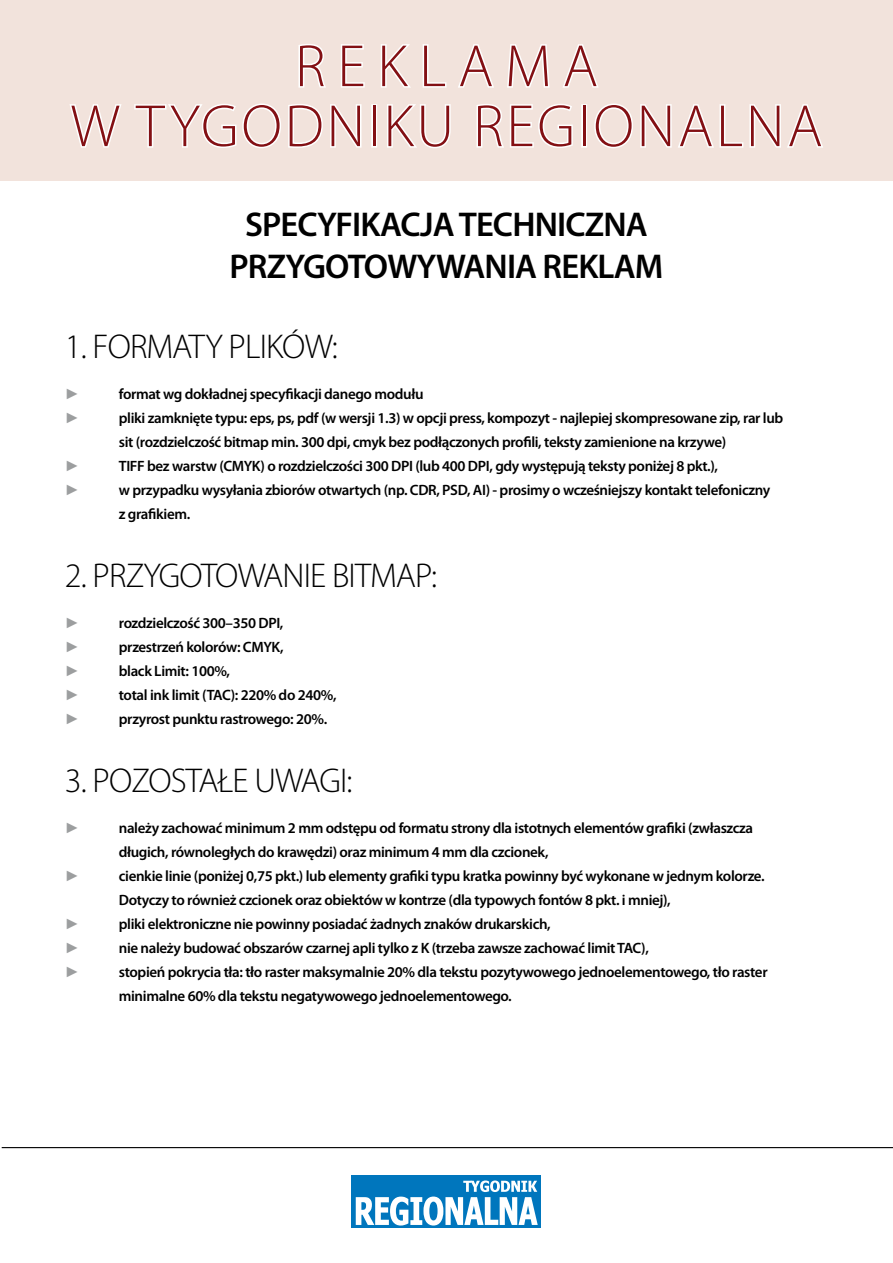
<style>
.page{position:relative;width:893px;height:1263px;background:#fff}
.page>*{position:absolute;margin:0;border:0;box-sizing:border-box;transform-origin:0 0}
.t1{font:300 60px/60px "Myriad Pro";letter-spacing:.05em;color:#831014;text-align:center}
.t2{font:300 34.5px "Myriad Pro";letter-spacing:-.025em;color:#000}
.t3{font:600 34.5px/41.4px "Myriad Pro";letter-spacing:-.025em;color:#000;text-align:center}
.t4{font:600 15px/24px "Myriad Pro";letter-spacing:-.025em;color:#000}
.t5{font:15px "Times New Roman";color:#9c9e9f}
</style>
<div class="page">
<div style="left:0;top:0;width:893px;height:180px;background:#f2e3dc"></div>
<hr style="left:2px;top:1147px;width:891px;height:1px;background:#000">
<svg style="left:298px;top:44px;width:28px;height:44px"></svg>
<svg style="left:341px;top:44px;width:24px;height:44px"></svg>
<svg style="left:381px;top:44px;width:30px;height:44px"></svg>
<svg style="left:422px;top:44px;width:25px;height:44px"></svg>
<svg style="left:458px;top:44px;width:36px;height:44px"></svg>
<svg style="left:507px;top:44px;width:43px;height:44px"></svg>
<svg style="left:563px;top:44px;width:36px;height:44px"></svg>
<svg style="left:69px;top:104px;width:53px;height:44px"></svg>
<svg style="left:134px;top:103px;width:228px;height:45px"></svg>
<div style="left:371px;top:104px;width:6px;height:44px;border:3px solid #fff"></div>
<svg style="left:387px;top:104px;width:64px;height:44px"></svg>
<svg style="left:476px;top:104px;width:97px;height:44px"></svg>
<div style="left:581px;top:104px;width:6px;height:44px;border:3px solid #fff"></div>
<svg style="left:594px;top:103px;width:229px;height:45px"></svg>
<div style="left:352px;top:1176px;width:189px;height:52px;background:#0076bd"></div>
<svg style="left:356px;top:1180px;width:182px;height:45px"></svg>
<h1 class="t1" style="left:71px;top:37px;width:753px">REKLAMA<br>W TYGODNIKU REGIONALNA</h1>
<h2 class="t3" style="left:230px;top:205px;width:435px">SPECYFIKACJA TECHNICZNA<br>PRZYGOTOWYWANIA REKLAM</h2>
<h2 class="t2" style="left:65px;top:327px;width:274px">1. FORMATY PLIKÓW:</h2>
<p class="t5" style="left:65px;top:383px;width:16px">►</p>
<p class="t4" style="left:119px;top:382px;width:306px">format wg dokładnej specyfikacji danego modułu</p>
<p class="t5" style="left:65px;top:407px;width:16px">►</p>
<p class="t4" style="left:119px;top:406px;width:666px">pliki zamknięte typu: eps, ps, pdf (w wersji 1.3) w opcji press, kompozyt - najlepiej skompresowane zip, rar lub sit (rozdzielczość bitmap min. 300 dpi, cmyk bez podłączonych profili, teksty zamienione na krzywe)</p>
<p class="t5" style="left:65px;top:455px;width:16px">►</p>
<p class="t4" style="left:119px;top:454px;width:601px">TIFF bez warstw (CMYK) o rozdzielczości 300 DPI (lub 400 DPI, gdy występują teksty poniżej 8 pkt.),</p>
<p class="t5" style="left:65px;top:479px;width:16px">►</p>
<p class="t4" style="left:119px;top:478px;width:653px">w przypadku wysyłania zbiorów otwartych (np. CDR, PSD, AI) - prosimy o wcześniejszy kontakt telefoniczny z grafikiem.</p>
<h2 class="t2" style="left:65px;top:556px;width:374px">2. PRZYGOTOWANIE BITMAP:</h2>
<p class="t5" style="left:65px;top:613px;width:16px">►</p>
<p class="t4" style="left:119px;top:611px;width:166px">rozdzielczość 300–350 DPI,</p>
<p class="t5" style="left:65px;top:637px;width:16px">►</p>
<p class="t4" style="left:119px;top:635px;width:166px">przestrzeń kolorów: CMYK,</p>
<p class="t5" style="left:65px;top:661px;width:16px">►</p>
<p class="t4" style="left:119px;top:659px;width:113px">black Limit: 100%,</p>
<p class="t5" style="left:65px;top:685px;width:16px">►</p>
<p class="t4" style="left:119px;top:683px;width:219px">total ink limit (TAC): 220% do 240%,</p>
<p class="t5" style="left:65px;top:709px;width:16px">►</p>
<p class="t4" style="left:119px;top:707px;width:210px">przyrost punktu rastrowego: 20%.</p>
<h2 class="t2" style="left:65px;top:762px;width:289px">3. POZOSTAŁE UWAGI:</h2>
<p class="t5" style="left:65px;top:818px;width:16px">►</p>
<p class="t4" style="left:119px;top:817px;width:636px">należy zachować minimum 2 mm odstępu od formatu strony dla istotnych elementów grafiki (zwłaszcza długich, równoległych do krawędzi) oraz minimum 4 mm dla czcionek,</p>
<p class="t5" style="left:65px;top:866px;width:16px">►</p>
<p class="t4" style="left:119px;top:865px;width:647px">cienkie linie (poniżej 0,75 pkt.) lub elementy grafiki typu kratka powinny być wykonane w jednym kolorze.<br>Dotyczy to również czcionek oraz obiektów w kontrze (dla typowych fontów 8 pkt. i mniej),</p>
<p class="t5" style="left:65px;top:914px;width:16px">►</p>
<p class="t4" style="left:119px;top:913px;width:433px">pliki elektroniczne nie powinny posiadać żadnych znaków drukarskich,</p>
<p class="t5" style="left:65px;top:938px;width:16px">►</p>
<p class="t4" style="left:119px;top:937px;width:531px">nie należy budować obszarów czarnej apli tylko z K (trzeba zawsze zachować limit TAC),</p>
<p class="t5" style="left:65px;top:962px;width:16px">►</p>
<p class="t4" style="left:119px;top:961px;width:650px">stopień pokrycia tła: tło raster maksymalnie 20% dla tekstu pozytywowego jednoelementowego, tło raster minimalne 60% dla tekstu negatywowego jednoelementowego.</p>
</div>
